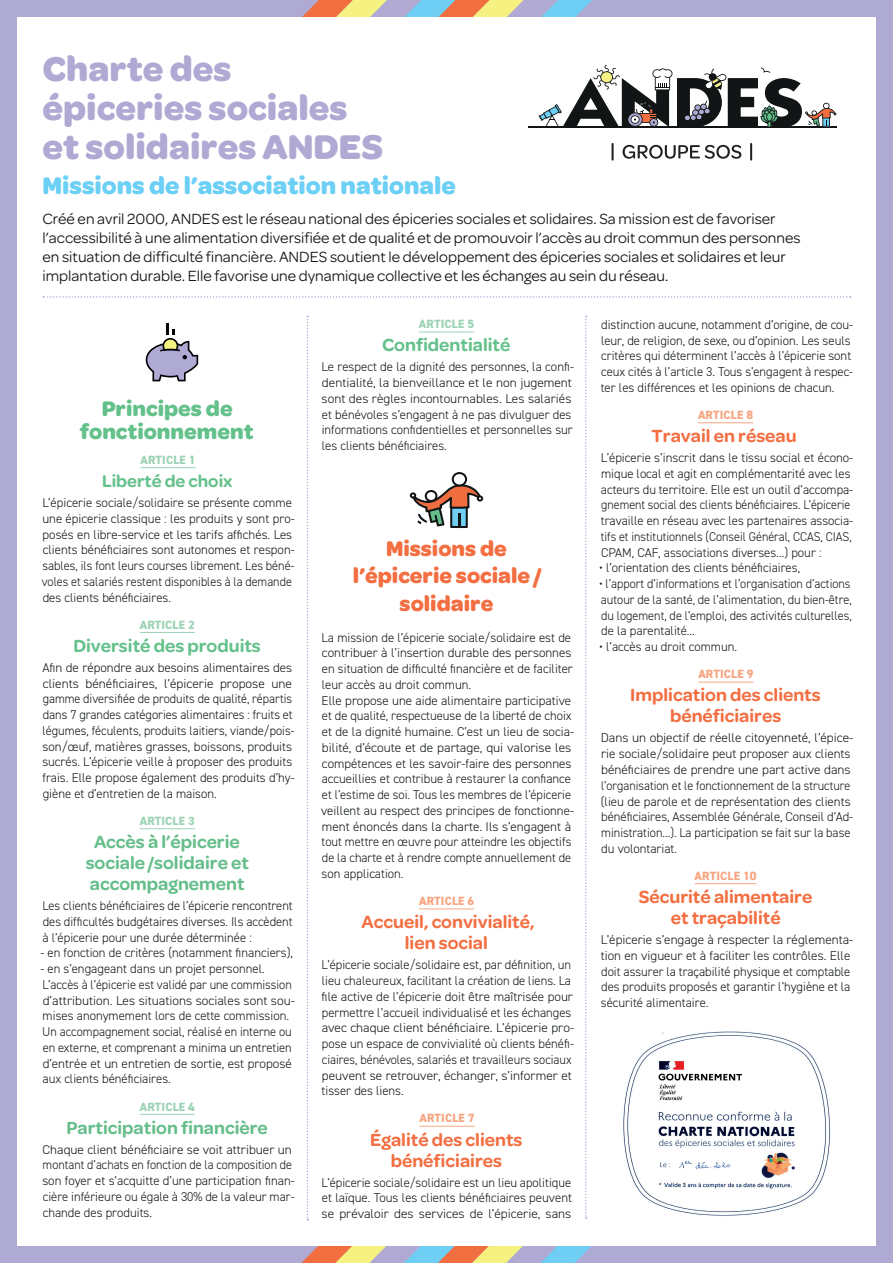
<style>
.page{position:relative;width:893px;height:1263px;background:#afaad3}
.page>*{position:absolute;margin:0;border:0;box-sizing:border-box;transform-origin:0 0}
.t1{font:700 36.67px/38.6px "Omnes";color:#afaad3}
.t2{font:700 25.5px "Omnes";color:#6bcff6}
.t3{font:700 22.5px/27.8px "Omnes";color:#f36f42;text-align:center}
.t4{font:700 22.5px/22.5px "Omnes";color:#65c18b;text-align:center}
.t5{font:600 18.75px/21px "Omnes";color:#f36f42;text-align:center}
.t6{font:600 18.75px/21px "Omnes";color:#66be8b;text-align:center}
.t7{font:600 18.75px "Omnes";color:#65c18b}
.t8{font:600 18px "Omnes";color:#65c18b}
.t9{font:15.75px/18.9px "Omnes";color:#121516}
.t10{font:300 12.75px/15.8px "DIN2014";color:#0f1414}
.t11{font:300 12.75px/15.8px "DIN2014";color:#0f1414;scale:1.04 1}
.t12{font:300 12.75px/15.8px "DIN2014";color:#0f1414;scale:1.05 1}
.t13{font:300 12.75px/15.8px "DIN2014";color:#0f1414;text-align:justify;scale:.96 1}
.t14{font:800 12px "DIN2014";letter-spacing:.01em;color:#f7a581}
.t15{font:800 12px "DIN2014";letter-spacing:.01em;color:#9cd3b5}
</style>
<div class="page">
<svg style="left:301px;top:1246px;width:291px;height:17px"></svg>
<svg style="left:302px;top:0;width:290px;height:17px"></svg>
<div style="left:17px;top:17px;width:859px;height:1229px;background:#fff"></div>
<hr style="left:528px;top:126px;width:308px;height:2px;background:#111516">
<svg style="left:538px;top:65px;width:298px;height:62px"></svg>
<svg style="left:612px;top:143px;width:2px;height:18px"></svg>
<svg style="left:623px;top:145px;width:118px;height:14px"></svg>
<svg style="left:750px;top:143px;width:2px;height:18px"></svg>
<hr style="left:140px;top:467px;width:56px;height:1px;background:#9cd3b5">
<hr style="left:140px;top:632px;width:55px;height:1px;background:#9cd3b5">
<hr style="left:140px;top:828px;width:55px;height:1px;background:#9cd3b5">
<hr style="left:140px;top:1114px;width:55px;height:1px;background:#9cd3b5">
<hr style="left:419px;top:332px;width:55px;height:1px;background:#9cd3b5">
<hr style="left:419px;top:908px;width:55px;height:1px;background:#f7a581">
<hr style="left:419px;top:1126px;width:56px;height:1px;background:#f7a581">
<hr style="left:698px;top:422px;width:55px;height:1px;background:#f7a581">
<hr style="left:698px;top:682px;width:55px;height:1px;background:#f7a581">
<hr style="left:695px;top:883px;width:61px;height:1px;background:#f7a581">
<svg style="left:307px;top:316px;width:1px;height:904px"></svg>
<svg style="left:43px;top:296px;width:808px;height:2px"></svg>
<svg style="left:585px;top:316px;width:2px;height:903px"></svg>
<svg style="left:146px;top:323px;width:52px;height:58px"></svg>
<img style="left:623px;top:1031px;width:207px;height:185px">
<svg style="left:410px;top:472px;width:73px;height:56px"></svg>
<h1 class="t1" style="left:43px;top:50px;width:342px">Charte des épiceries sociales et solidaires ANDES</h1>
<h2 class="t2" style="left:43px;top:171px;width:415px">Missions de l’association nationale</h2>
<p class="t9" style="left:43px;top:209px;width:759px">Créé en avril 2000, ANDES est le réseau national des épiceries sociales et solidaires. Sa mission est de favoriser l’accessibilité à une alimentation diversifiée et de qualité et de promouvoir l’accès au droit commun des personnes en situation de difficulté financière. ANDES soutient le développement des épiceries sociales et solidaires et leur implantation durable. Elle favorise une dynamique collective et les échanges au sein du réseau.</p>
<h3 class="t4" style="left:80px;top:398px;width:175px">Principes de fonctionnement</h3>
<p class="t15" style="left:140px;top:452px;width:57px">ARTICLE 1</p>
<h3 class="t8" style="left:102px;top:471px;width:132px">Liberté de choix</h3>
<p class="t10" style="left:42px;top:495px;width:254px">L’épicerie sociale/solidaire se présente comme une épicerie classique : les produits y sont pro&shy;posés en libre-service et les tarifs affichés. Les clients bénéficiaires sont autonomes et respon&shy;sables, ils font leurs courses librement. Les béné&shy;voles et salariés restent disponibles à la demande des clients bénéficiaires.</p>
<p class="t15" style="left:140px;top:617px;width:57px">ARTICLE 2</p>
<h3 class="t7" style="left:73px;top:635px;width:189px">Diversité des produits</h3>
<p class="t10" style="left:42px;top:660px;width:254px">Afin de répondre aux besoins alimentaires des clients bénéficiaires, l’épicerie propose une gamme diversifiée de produits de qualité, répartis dans 7 grandes catégories alimentaires : fruits et légumes, féculents, produits laitiers, viande/pois&shy;son/œuf, matières grasses, boissons, produits sucrés. L’épicerie veille à proposer des produits frais. Elle propose également des produits d’hy&shy;giène et d’entretien de la maison.</p>
<p class="t15" style="left:140px;top:813px;width:57px">ARTICLE 3</p>
<h3 class="t6" style="left:86px;top:831px;width:165px">Accès à l’épicerie sociale/solidaire et accompagnement</h3>
<p class="t10" style="left:42px;top:898px;width:252px;text-align:justify">Les clients bénéficiaires de l’épicerie rencontrent des difficultés budgétaires diverses. Ils accèdent à l’épicerie pour une durée déterminée :</p>
<p class="t10" style="left:40px;top:945px;width:254px">- en fonction de critères (notamment financiers),</p>
<p class="t10" style="left:40px;top:961px;width:256px">- en s’engageant dans un projet personnel.<br>L’accès à l’épicerie est validé par une commission d’attribution. Les situations sociales sont sou&shy;mises anonymement lors de cette commission.<br>Un accompagnement social, réalisé en interne ou en externe, et comprenant a minima un entretien d’entrée et un entretien de sortie, est proposé aux clients bénéficiaires.</p>
<p class="t15" style="left:140px;top:1098px;width:57px">ARTICLE 4</p>
<h3 class="t6" style="left:67px;top:1117px;width:203px">Participation financière</h3>
<p class="t11" style="left:42px;top:1141px;width:244px">Chaque client bénéficiaire se voit attribuer un montant d’achats en fonction de la composition de son foyer et s’acquitte d’une participation finan&shy;cière inférieure ou égale à 30% de la valeur mar&shy;chande des produits.</p>
<p class="t15" style="left:419px;top:316px;width:57px">ARTICLE 5</p>
<h3 class="t7" style="left:382px;top:334px;width:130px">Confidentialité</h3>
<p class="t10" style="left:322px;top:359px;width:254px">Le respect de la dignité des personnes, la confi&shy;dentialité, la bienveillance et le non jugement sont des règles incontournables. Les salariés et bénévoles s’engagent à ne pas divulguer des informations confidentielles et personnelles sur les clients bénéficiaires.</p>
<h3 class="t3" style="left:353px;top:534px;width:190px">Missions de l’épicerie sociale/ solidaire</h3>
<p class="t10" style="left:321px;top:629px;width:254px">La mission de l’épicerie sociale/solidaire est de contribuer à l’insertion durable des personnes en situation de difficulté financière et de faciliter leur accès au droit commun.<br>Elle propose une aide alimentaire participative et de qualité, respectueuse de la liberté de choix et de la dignité humaine. C’est un lieu de socia&shy;bilité, d’écoute et de partage, qui valorise les compétences et les savoir-faire des personnes accueillies et contribue à restaurer la confiance et l’estime de soi. Tous les membres de l’épicerie veillent au respect des principes de fonctionne&shy;ment énoncés dans la charte. Ils s’engagent à tout mettre en œuvre pour atteindre les objectifs de la charte et à rendre compte annuellement de son application.</p>
<p class="t14" style="left:419px;top:893px;width:57px">ARTICLE 6</p>
<h3 class="t5" style="left:362px;top:911px;width:174px">Accueil, convivialité, lien social</h3>
<p class="t10" style="left:322px;top:957px;width:254px">L’épicerie sociale/solidaire est, par définition, un lieu chaleureux, facilitant la création de liens. La file active de l’épicerie doit être maîtrisée pour permettre l’accueil individualisé et les échanges avec chaque client bénéficiaire. L’épicerie pro&shy;pose un espace de convivialité où clients bénéfi&shy;ciaires, bénévoles, salariés et travailleurs sociaux peuvent se retrouver, échanger, s’informer et tisser des liens.</p>
<p class="t14" style="left:419px;top:1110px;width:57px">ARTICLE 7</p>
<h3 class="t5" style="left:370px;top:1129px;width:154px">Égalité des clients bénéficiaires</h3>
<p class="t10" style="left:322px;top:1174px;width:252px;text-align:justify">L’épicerie sociale/solidaire est un lieu apolitique et laïque. Tous les clients bénéficiaires peuvent se prévaloir des services de l’épicerie, sans</p>
<p class="t10" style="left:601px;top:317px;width:254px">distinction aucune, notamment d’origine, de cou&shy;leur, de religion, de sexe, ou d’opinion. Les seuls critères qui déterminent l’accès à l’épicerie sont ceux cités à l’article 3. Tous s’engagent à respec&shy;ter les différences et les opinions de chacun.</p>
<p class="t14" style="left:698px;top:407px;width:57px">ARTICLE 8</p>
<h3 class="t5" style="left:652px;top:425px;width:147px">Travail en réseau</h3>
<p class="t10" style="left:601px;top:450px;width:254px">L’épicerie s’inscrit dans le tissu social et écono&shy;mique local et agit en complémentarité avec les acteurs du territoire. Elle est un outil d’accompa&shy;gnement social des clients bénéficiaires. L’épicerie travaille en réseau avec les partenaires associa&shy;tifs et institutionnels (Conseil Général, CCAS, CIAS, CPAM, CAF, associations diverses...) pour :</p>
<p class="t10" style="left:599px;top:560px;width:203px">• l’orientation des clients bénéficiaires,</p>
<p class="t13" style="left:599px;top:576px;width:265px">• l’apport d’informations et l’organisation d’actions autour de la santé, de l’alimentation, du bien-être, du logement, de l’emploi, des activités culturelles, de la parentalité...</p>
<p class="t10" style="left:599px;top:639px;width:139px">• l’accès au droit commun.</p>
<p class="t14" style="left:698px;top:666px;width:57px">ARTICLE 9</p>
<h3 class="t5" style="left:630px;top:685px;width:192px">Implication des clients bénéficiaires</h3>
<p class="t12" style="left:601px;top:730px;width:242px">Dans un objectif de réelle citoyenneté, l’épice&shy;rie sociale/solidaire peut proposer aux clients bénéficiaires de prendre une part active dans l’organisation et le fonctionnement de la structure (lieu de parole et de représentation des clients bénéficiaires, Assemblée Générale, Conseil d’Ad&shy;ministration...). La participation se fait sur la base du volontariat.</p>
<p class="t14" style="left:695px;top:868px;width:63px">ARTICLE 10</p>
<h3 class="t5" style="left:639px;top:886px;width:175px">Sécurité alimentaire et traçabilité</h3>
<p class="t11" style="left:601px;top:932px;width:244px">L’épicerie s’engage à respecter la réglementa&shy;tion en vigueur et à faciliter les contrôles. Elle doit assurer la traçabilité physique et comptable des produits proposés et garantir l’hygiène et la sécurité alimentaire.</p>
</div>
